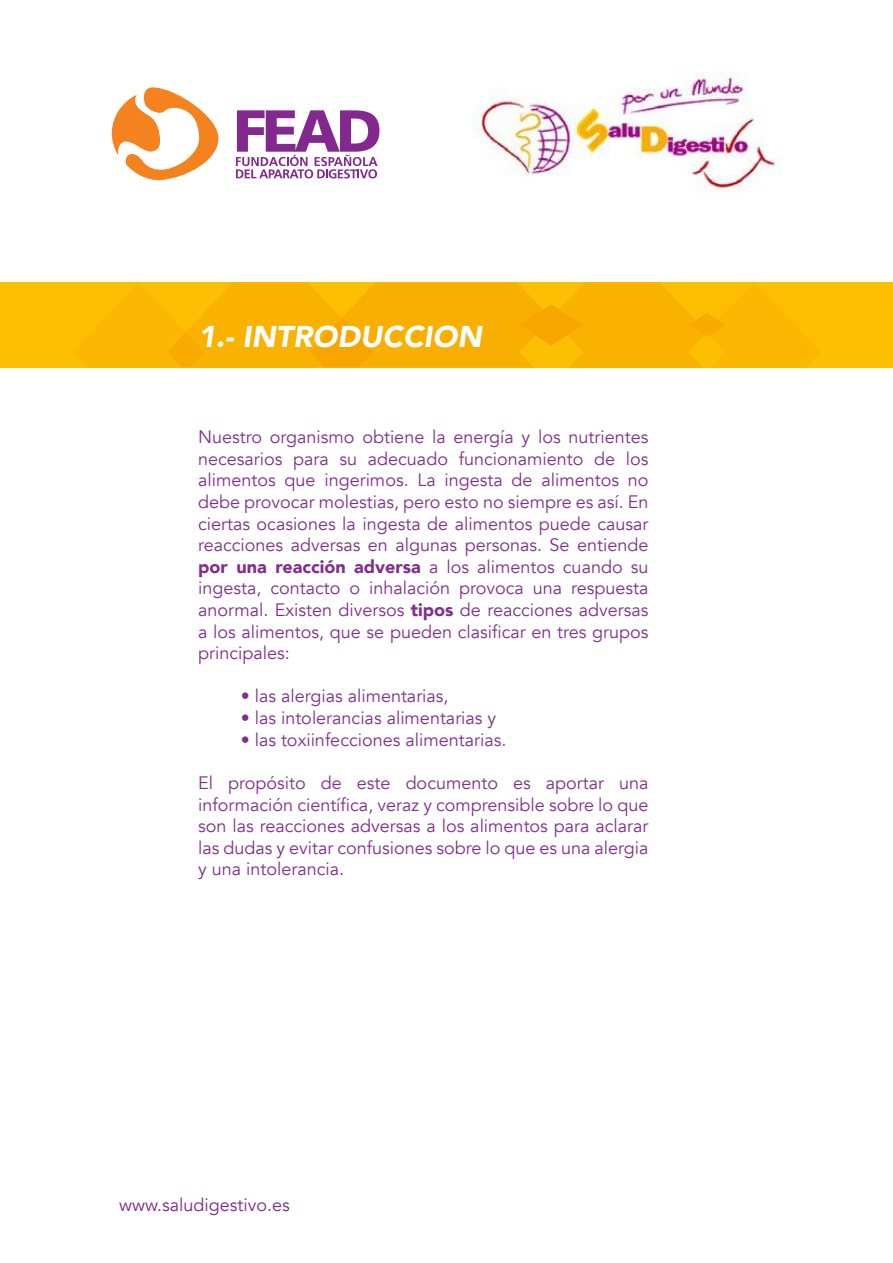
<style>
.page{position:relative;width:893px;height:1263px;background:#fff}
.page>*{position:absolute;margin:0;border:0;box-sizing:border-box;transform-origin:0 0}
.t1{font:italic 900 30px "Avenir";color:#fff}
.t2{font:18px/21.6px "Avenir";color:#812e8c;text-align:justify}
.t3{font:18px "Avenir";color:#80298f}
.s1{font-weight:900}
</style>
<div class="page">
<div style="left:0;top:282px;width:893px;height:85px;background:#fcbf02"></div>
<svg style="left:167px;top:283px;width:559px;height:84px"></svg>
<svg style="left:236px;top:110px;width:143px;height:68px"></svg>
<svg style="left:112px;top:87px;width:107px;height:93px"></svg>
<img style="left:472px;top:72px;width:311px;height:121px">
<h1 class="t1" style="left:198px;top:312px;width:285px">1.- INTRODUCCION</h1>
<p class="t2" style="left:198px;top:427px;width:452px">Nuestro organismo obtiene la energía y los nutrientes necesarios para su adecuado funcionamiento de los alimentos que ingerimos. La ingesta de alimentos no debe provocar molestias, pero esto no siempre es así. En ciertas ocasiones la ingesta de alimentos puede causar reacciones adversas en algunas personas. Se entiende <span class="s1">por una reacción adversa</span> a los alimentos cuando su ingesta, contacto o inhalación provoca una respuesta anormal. Existen diversos <span class="s1">tipos</span> de reacciones adversas a los alimentos, que se pueden clasificar en tres grupos principales:</p>
<p class="t2" style="left:241px;top:686px;width:209px">• las alergias alimentarias,</p>
<p class="t2" style="left:241px;top:707px;width:257px">• las intolerancias alimentarias y</p>
<p class="t2" style="left:241px;top:729px;width:267px">• las toxiinfecciones alimentarias.</p>
<p class="t2" style="left:198px;top:772px;width:452px">El propósito de este documento es aportar una información científica, veraz y comprensible sobre lo que son las reacciones adversas a los alimentos para aclarar las dudas y evitar confusiones sobre lo que es una alergia y una intolerancia.</p>
<p class="t3" style="left:119px;top:1194px;width:172px">www.saludigestivo.es</p>
</div>
